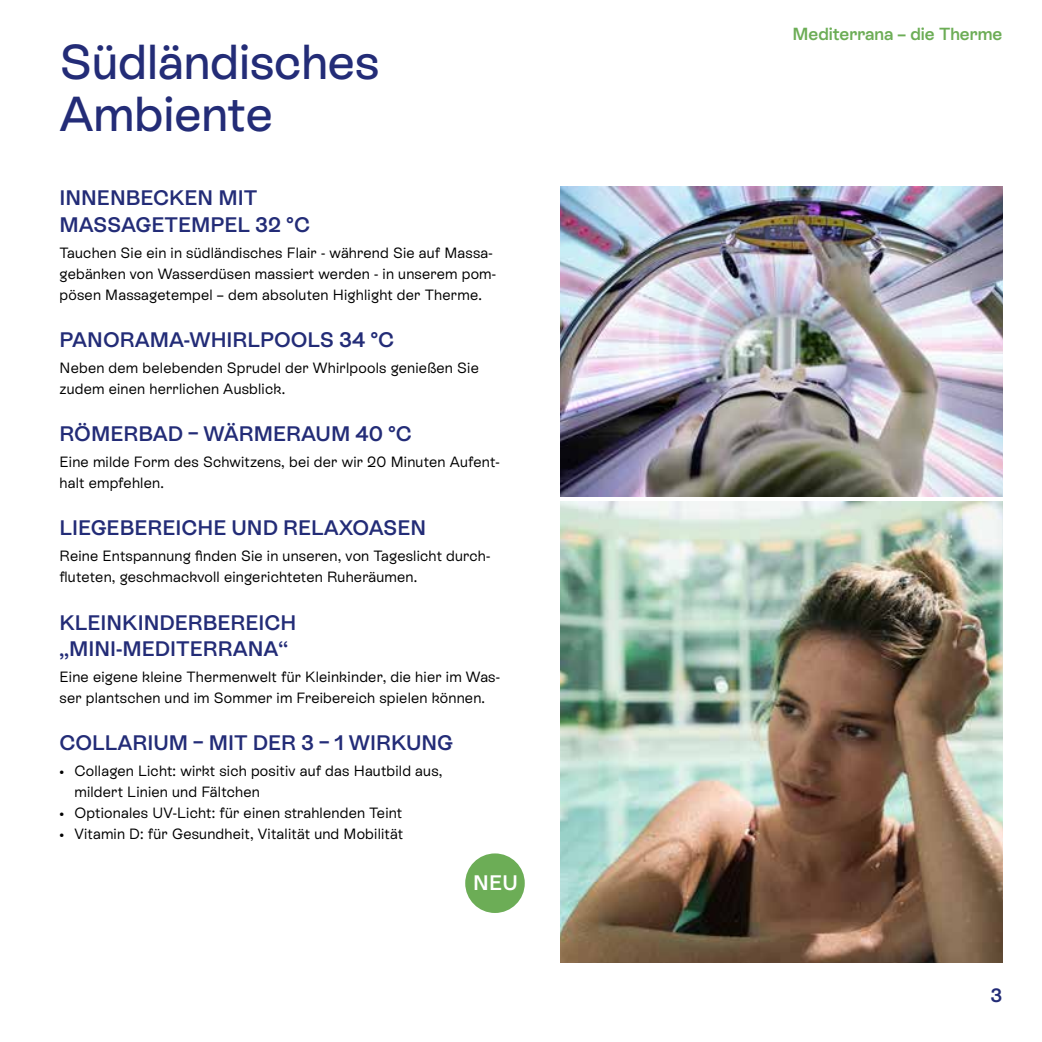
<style>
.page{position:relative;width:1042px;height:1042px;background:#fff}
.page>*{position:absolute;margin:0;border:0;box-sizing:border-box;transform-origin:0 0}
.t1{font:500 49px/52.5px "Rebond Grotesque";color:#232c77}
.t2{font:600 21px/26.2px "Rebond Grotesque";color:#232c77}
.t3{font:600 21px "Rebond Grotesque";color:#fff}
.t4{font:600 19.25px "Rebond Grotesque";color:#232c77}
.t5{font:600 17.5px "Rebond Grotesque";color:#6cad56}
.t6{font:14.88px/21px "Rebond Grotesque";letter-spacing:.015em;color:#000}
</style>
<div class="page">
<div style="left:465px;top:853px;width:60px;height:60px;background:#6cad56;border-radius:50%"></div>
<img style="left:561px;top:187px;width:441px;height:309px">
<img style="left:561px;top:501px;width:441px;height:461px">
<h1 class="t1" style="left:60px;top:34px;width:321px">Südländisches<br>Ambiente</h1>
<h2 class="t2" style="left:60px;top:184px;width:252px">INNENBECKEN MIT<br>MASSAGETEMPEL 32 °C</h2>
<p class="t6" style="left:60px;top:241px;width:438px">Tauchen Sie ein in südländisches Flair - während Sie auf Massa&shy;gebänken von Wasserdüsen massiert werden - in unserem pom&shy;pösen Massagetempel – dem absoluten Highlight der Therme.</p>
<h2 class="t2" style="left:60px;top:325px;width:336px">PANORAMA-WHIRLPOOLS 34 °C</h2>
<p class="t6" style="left:60px;top:357px;width:421px">Neben dem belebenden Sprudel der Whirlpools genießen Sie zudem einen herrlichen Ausblick.</p>
<h2 class="t2" style="left:60px;top:420px;width:354px">RÖMERBAD – WÄRMERAUM 40 °C</h2>
<p class="t6" style="left:60px;top:451px;width:442px">Eine milde Form des Schwitzens, bei der wir 20 Minuten Aufent&shy;halt empfehlen.</p>
<h2 class="t2" style="left:60px;top:514px;width:368px">LIEGEBEREICHE UND RELAXOASEN</h2>
<p class="t6" style="left:60px;top:545px;width:432px">Reine Entspannung finden Sie in unseren, von Tageslicht durch&shy;fluteten, geschmackvoll eingerichteten Ruheräumen.</p>
<h2 class="t2" style="left:60px;top:608px;width:238px">KLEINKINDERBEREICH „MINI-MEDITERRANA“</h2>
<p class="t6" style="left:60px;top:665px;width:442px">Eine eigene kleine Thermenwelt für Kleinkinder, die hier im Was&shy;ser plantschen und im Sommer im Freibereich spielen können.</p>
<h2 class="t2" style="left:60px;top:729px;width:395px">COLLARIUM – MIT DER 3 – 1 WIRKUNG</h2>
<p class="t6" style="left:74px;top:760px;width:369px;text-indent:-15px">• Collagen Licht: wirkt sich positiv auf das Hautbild aus, mildert Linien und Fältchen</p>
<p class="t6" style="left:60px;top:802px;width:344px">• Optionales UV-Licht: für einen strahlenden Teint</p>
<p class="t6" style="left:60px;top:823px;width:345px">• Vitamin D: für Gesundheit, Vitalität und Mobilität</p>
<h2 class="t3" style="left:473px;top:868px;width:46px">NEU</h2>
<p class="t5" style="left:792px;top:22px;width:211px">Mediterrana – die Therme</p>
<p class="t4" style="left:990px;top:982px;width:13px">3</p>
</div>
